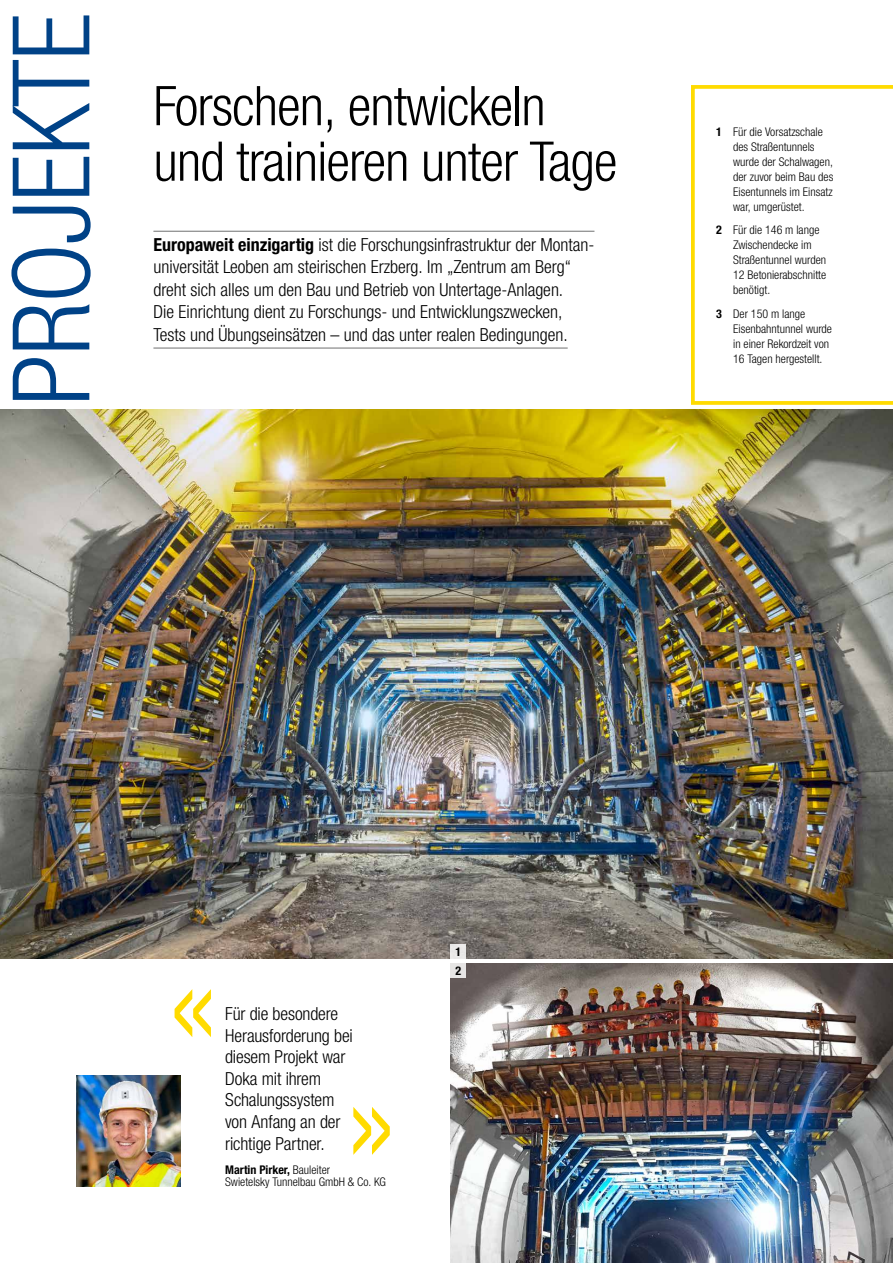
<style>
.page{position:relative;width:893px;height:1263px;background:#fff}
.page>*{position:absolute;margin:0;border:0;box-sizing:border-box;transform-origin:0 0}
.t1{font:300 condensed 107.25px "Helvetica Neue LTW1 G";letter-spacing:-.01em;color:#004287}
.t2{font:300 condensed 54.75px/55.5px "Helvetica Neue LTW1 G";letter-spacing:-.015em;color:#000}
.t3{font:300 condensed 18px/21.6px "Helvetica Neue LTW1 G";color:#000}
.t4{font:300 condensed 12px/15px "Helvetica Neue LTW1 G";color:#000}
.t5{font:700 condensed 12px/19.2px "Helvetica Neue LTW1 G";color:#000}
.s1{font-weight:700}
</style>
<div class="page">
<svg style="left:691px;top:85px;width:202px;height:320px"></svg>
<hr style="left:153px;top:231px;width:441px;height:1px;background:#6f7070">
<hr style="left:153px;top:348px;width:415px;height:1px;background:#6f7070">
<img style="left:451px;top:963px;width:442px;height:300px">
<img style="left:0;top:409px;width:893px;height:550px">
<div style="left:451px;top:944px;width:15px;height:15px;background:#e9e8e8"></div>
<div style="left:451px;top:963px;width:15px;height:15px;background:#e6e5e4"></div>
<svg style="left:175px;top:989px;width:36px;height:48px"></svg>
<svg style="left:353px;top:1107px;width:37px;height:48px"></svg>
<img style="left:77px;top:1076px;width:104px;height:110px">
<h1 class="t1" style="left:-11px;top:406px;width:395px;rotate:-90deg">PROJEKTE</h1>
<h2 class="t2" style="left:153px;top:79px;width:465px">Forschen, entwickeln und trainieren unter Tage</h2>
<p class="t3" style="left:153px;top:233px;width:440px;line-height:22.5px"><span class="s1">Europaweit einzigartig</span> ist die Forschungsinfrastruktur der Montan&shy;universität Leoben am steirischen Erzberg. Im „Zentrum am Berg“ dreht sich alles um den Bau und Betrieb von Untertage-Anlagen.<br>Die Einrichtung dient zu Forschungs- und Entwicklungszwecken, Tests und Übungseinsätzen – und das unter realen Bedingungen.</p>
<p class="t4" style="left:733px;top:124px;width:102px;text-indent:-17px"><span class="s1">1</span> Für die Vorsatzschale des Straßentunnels wurde der Schalwagen, der zuvor beim Bau des<br>Eisentunnels im Einsatz war, umgerüstet.</p>
<p class="t4" style="left:733px;top:223px;width:95px;text-indent:-17px"><span class="s1">2</span> Für die 146 m lange<br>Zwischendecke im<br>Straßentunnel wurden<br>12 Betonierabschnitte benötigt.</p>
<p class="t4" style="left:733px;top:306px;width:100px;text-indent:-17px"><span class="s1">3</span> Der 150 m lange<br>Eisenbahntunnel wurde in einer Rekordzeit von<br>16 Tagen hergestellt.</p>
<p class="t3" style="left:225px;top:1003px;width:129px">Für die besondere<br>Herausforderung bei diesem Projekt war<br>Doka mit ihrem<br>Schalungssystem von Anfang an der richtige Partner.</p>
<p class="t4" style="left:225px;top:1164px;width:162px;line-height:12px"><span class="s1">Martin Pirker,</span> Bauleiter<br>Swietelsky Tunnelbau GmbH &amp; Co. KG</p>
<p class="t5" style="left:455px;top:942px;width:7px">1<br>2</p>
</div>
